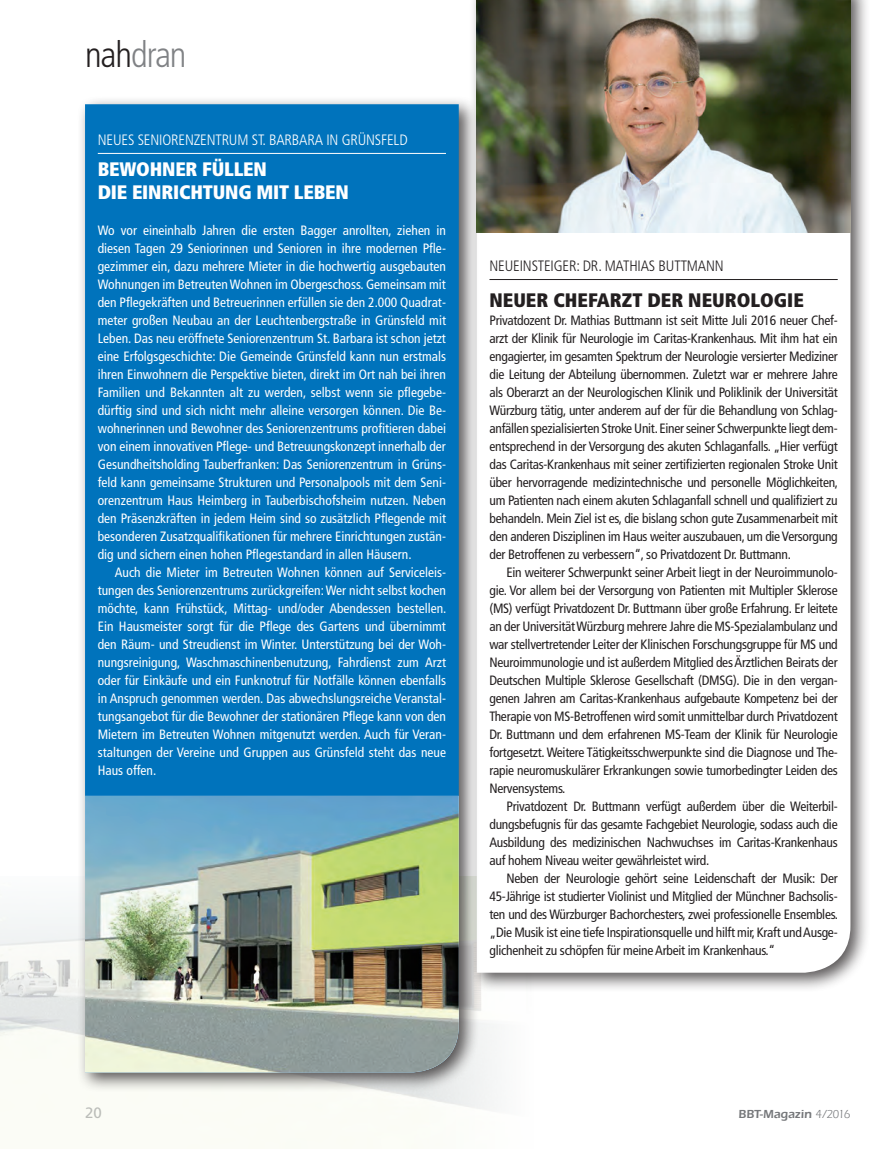
<style>
.page{position:relative;width:893px;height:1149px;background:#fff}
.page>*{position:absolute;margin:0;border:0;box-sizing:border-box;transform-origin:0 0}
.Subheadline_10_12{font:300 condensed 36px "Frutiger LT Pro";letter-spacing:-.03em;color:#808285}
.Fließtext_9_12_Einzu{font:900 condensed 19.5px "Frutiger LT Pro";letter-spacing:-.01em;color:#fff}
.Headline_Kurz_und_Kn{font:900 condensed 19.5px "Frutiger LT Pro";color:#231f20}
.Fließtext_9_12_Einzu-2{font:300 condensed 15px "Frutiger LT Pro";letter-spacing:-.01em;color:#fff}
.Oberzeile_Kurz_und_K{font:300 condensed 15px "Frutiger LT Pro";letter-spacing:-.01em;color:#231f20}
.t1{font:15px "Frutiger";color:#aaabaf}
.Fließtext_Kurz_und_k{font:condensed 13.5px/18px "Frutiger LT Pro";letter-spacing:-.02em;color:#231f20;text-align:justify}
.Fließtext_9_12_Einzu-3{font:condensed 13.5px/18px "Frutiger LT Pro";color:#fff;text-align:justify}
.t2{font:600 12px "ITC Eras LT";color:#76787b}
.s1{color:#231f20}
.s2{font-weight:400}
</style>
<div class="page">
<img style="left:0;top:977px;width:417px;height:165px">
<div style="left:468px;top:0;width:403px;height:992px;background:#231f20;opacity:.75"></div>
<svg style="left:479px;top:232px;width:371px;height:740px"></svg>
<hr style="left:489px;top:279px;width:349px;height:1px;background:#231f20">
<div style="left:77px;top:96px;width:402px;height:996px;background:#231f20;opacity:.75"></div>
<div style="left:85px;top:104px;width:374px;height:691px;background:#0073bc"></div>
<hr style="left:98px;top:153px;width:348px;height:1px;background:#fff">
<img style="left:477px;top:0;width:373px;height:232px">
<img style="left:85px;top:795px;width:374px;height:276px">
<p class="Subheadline_10_12" style="left:85px;top:34px;width:103px"><span class="s1">nah</span>dran</p>
<p class="Fließtext_9_12_Einzu-2" style="left:98px;top:131px;width:311px">NEUES SENIORENZENTRUM ST. BARBARA IN GRÜNSFELD</p>
<p class="Fließtext_9_12_Einzu" style="left:98px;top:157px;width:171px">BEWOHNER FÜLLEN</p>
<p class="Fließtext_9_12_Einzu" style="left:98px;top:180px;width:252px">DIE EINRICHTUNG MIT LEBEN</p>
<p class="Fließtext_9_12_Einzu-3" style="left:98px;top:221px;width:350px">Wo vor eineinhalb Jahren die ersten Bagger anrollten, ziehen in diesen Tagen 29 Seniorinnen und Senioren in ihre modernen Pfle&shy;gezimmer ein, dazu mehrere Mieter in die hochwertig ausgebauten Wohnungen im Betreuten Wohnen im Obergeschoss. Gemeinsam mit den Pflegekräften und Betreuerinnen erfüllen sie den 2.000 Quadrat&shy;meter großen Neubau an der Leuchtenbergstraße in Grünsfeld mit Leben. Das neu eröffnete Seniorenzentrum St. Barbara ist schon jetzt eine Erfolgsgeschichte: Die Gemeinde Grünsfeld kann nun erstmals ihren Einwohnern die Perspektive bieten, direkt im Ort nah bei ihren Familien und Bekannten alt zu werden, selbst wenn sie pflegebe&shy;dürftig sind und sich nicht mehr alleine versorgen können. Die Be&shy;wohnerinnen und Bewohner des Seniorenzentrums profitieren dabei von einem innovativen Pflege- und Betreuungskonzept innerhalb der Gesundheitsholding Tauberfranken: Das Seniorenzentrum in Grüns&shy;feld kann gemeinsame Strukturen und Personalpools mit dem Seni&shy;orenzentrum Haus Heimberg in Tauberbischofsheim nutzen. Neben den Präsenzkräften in jedem Heim sind so zusätzlich Pflegende mit besonderen Zusatzqualifikationen für mehrere Einrichtungen zustän&shy;dig und sichern einen hohen Pflegestandard in allen Häusern.</p>
<p class="Fließtext_9_12_Einzu-3" style="left:98px;top:563px;width:350px;text-indent:17px">Auch die Mieter im Betreuten Wohnen können auf Serviceleis&shy;tungen des Seniorenzentrums zurückgreifen: Wer nicht selbst kochen möchte, kann Frühstück, Mittag- und/oder Abendessen bestellen.<br>Ein Hausmeister sorgt für die Pflege des Gartens und übernimmt den Räum- und Streudienst im Winter. Unterstützung bei der Woh&shy;nungsreinigung, Waschmaschinenbenutzung, Fahrdienst zum Arzt oder für Einkäufe und ein Funknotruf für Notfälle können ebenfalls in Anspruch genommen werden. Das abwechslungsreiche Veranstal&shy;tungsangebot für die Bewohner der stationären Pflege kann von den Mietern im Betreuten Wohnen mitgenutzt werden. Auch für Veran&shy;staltungen der Vereine und Gruppen aus Grünsfeld steht das neue Haus offen.</p>
<p class="Oberzeile_Kurz_und_K" style="left:489px;top:257px;width:236px">NEUEINSTEIGER: DR. MATHIAS BUTTMANN</p>
<p class="Headline_Kurz_und_Kn" style="left:489px;top:288px;width:316px">NEUER CHEFARZT DER NEUROLOGIE</p>
<p class="Fließtext_Kurz_und_k" style="left:489px;top:311px;width:350px">Privatdozent Dr. Mathias Buttmann ist seit Mitte Juli 2016 neuer Chef&shy;arzt der Klinik für Neurologie im Caritas-Krankenhaus. Mit ihm hat ein engagierter, im gesamten Spektrum der Neurologie versierter Mediziner die Leitung der Abteilung übernommen. Zuletzt war er mehrere Jahre als Oberarzt an der Neurologischen Klinik und Poliklinik der Universität Würzburg tätig, unter anderem auf der für die Behandlung von Schlag&shy;anfällen spezialisierten Stroke Unit. Einer seiner Schwerpunkte liegt dem&shy;entsprechend in der Versorgung des akuten Schlaganfalls. „Hier verfügt das Caritas-Krankenhaus mit seiner zertifizierten regionalen Stroke Unit über hervorragende medizintechnische und personelle Möglichkeiten, um Patienten nach einem akuten Schlaganfall schnell und qualifiziert zu behandeln. Mein Ziel ist es, die bislang schon gute Zusammenarbeit mit den anderen Disziplinen im Haus weiter auszubauen, um die Versorgung der Betroffenen zu verbessern“, so Privatdozent Dr. Buttmann.</p>
<p class="Fließtext_Kurz_und_k" style="left:489px;top:563px;width:350px;text-indent:17px">Ein weiterer Schwerpunkt seiner Arbeit liegt in der Neuroimmunolo&shy;gie. Vor allem bei der Versorgung von Patienten mit Multipler Sklerose (MS) verfügt Privatdozent Dr. Buttmann über große Erfahrung. Er leitete an der Universität Würzburg mehrere Jahre die MS-Spezialambulanz und war stellvertretender Leiter der Klinischen Forschungsgruppe für MS und Neuroimmunologie und ist außerdem Mitglied des Ärztlichen Beirats der Deutschen Multiple Sklerose Gesellschaft (DMSG). Die in den vergan&shy;genen Jahren am Caritas-Krankenhaus aufgebaute Kompetenz bei der Therapie von MS-Betroffenen wird somit unmittelbar durch Privatdozent Dr. Buttmann und dem erfahrenen MS-Team der Klinik für Neurologie fortgesetzt. Weitere Tätigkeitsschwerpunkte sind die Diagnose und The&shy;rapie neuromuskulärer Erkrankungen sowie tumorbedingter Leiden des Nervensystems.</p>
<p class="Fließtext_Kurz_und_k" style="left:489px;top:797px;width:350px;text-indent:17px">Privatdozent Dr. Buttmann verfügt außerdem über die Weiterbil&shy;dungsbefugnis für das gesamte Fachgebiet Neurologie, sodass auch die Ausbildung des medizinischen Nachwuchses im Caritas-Krankenhaus auf hohem Niveau weiter gewährleistet wird.</p>
<p class="Fließtext_Kurz_und_k" style="left:489px;top:869px;width:350px;text-indent:17px">Neben der Neurologie gehört seine Leidenschaft der Musik: Der 45-Jährige ist studierter Violinist und Mitglied der Münchner Bachsolis&shy;ten und des Würzburger Bachorchesters, zwei professionelle Ensembles. „Die Musik ist eine tiefe Inspirationsquelle und hilft mir, Kraft und Ausge&shy;glichenheit zu schöpfen für meine Arbeit im Krankenhaus.“</p>
<p class="t1" style="left:85px;top:1103px;width:18px">20</p>
<p class="t2" style="left:739px;top:1106px;width:113px">BBT-Magazin <span class="s2">4/2016</span></p>
</div>
